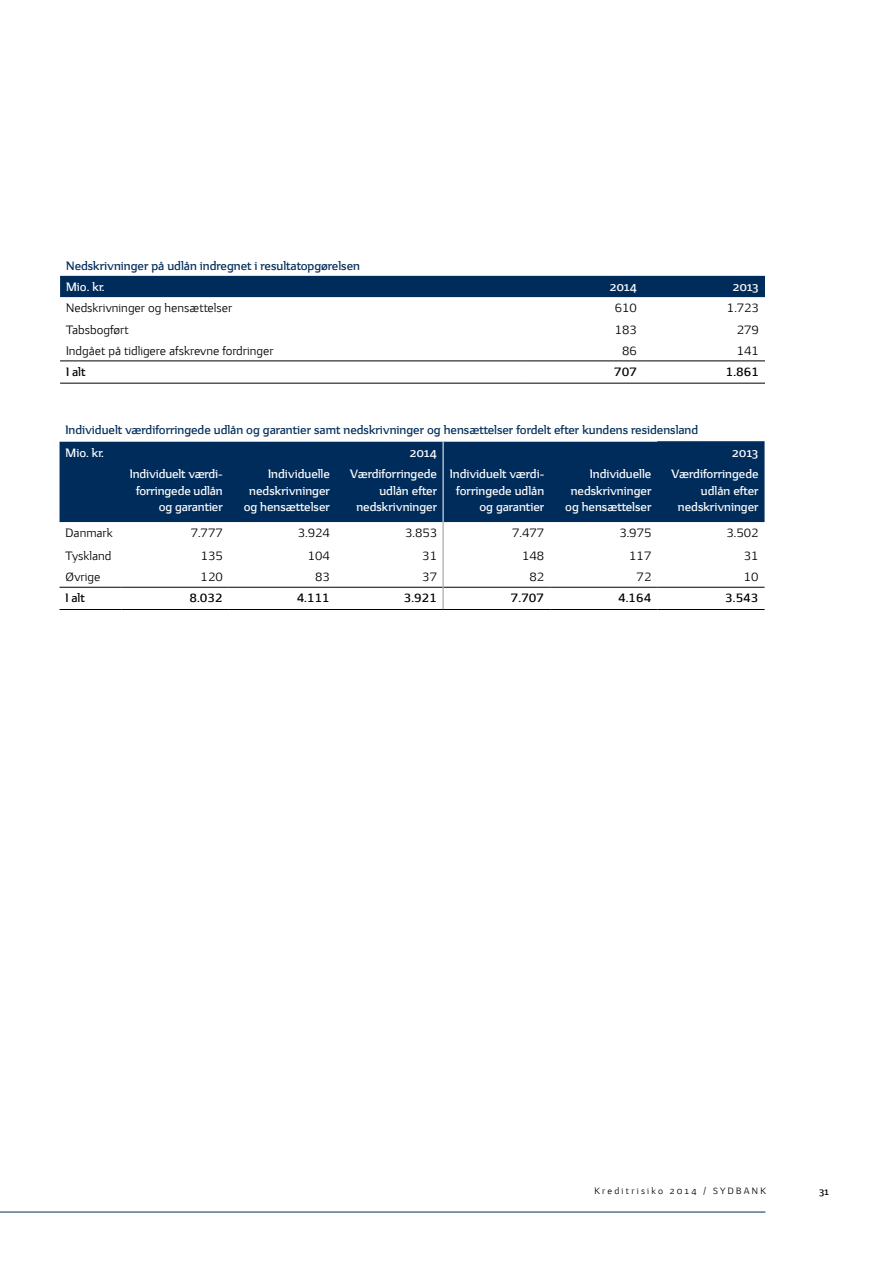
<style>
.page{position:relative;width:893px;height:1263px;background:#fff}
.page>*{position:absolute;margin:0;border:0;box-sizing:border-box;transform-origin:0 0}
.t1{font:700 12px/16.5px "Sydbank";color:#fff;text-align:right}
.t2{font:12px "Sydbank";color:#000}
.t3{font:700 12px "Sydbank";color:#002c5b}
.t4{font:700 12px "Sydbank";color:#000}
.t5{font:700 9.75px "Sydbank";color:#000}
.t6{font:9px "Sydbank";letter-spacing:.25em;color:#000}
</style>
<div class="page">
<hr style="left:0;top:1212px;width:765px;height:1px;background:#002c5b">
<div style="left:60px;top:276px;width:705px;height:21px;background:#002c5b"></div>
<hr style="left:60px;top:360px;width:461px;height:1px;background:#000">
<hr style="left:521px;top:360px;width:122px;height:1px;background:#000">
<hr style="left:643px;top:360px;width:122px;height:1px;background:#000">
<hr style="left:60px;top:383px;width:461px;height:1px;background:#000">
<hr style="left:521px;top:383px;width:122px;height:1px;background:#000">
<hr style="left:643px;top:383px;width:122px;height:1px;background:#000">
<div style="left:60px;top:442px;width:705px;height:80px;background:#002c5b"></div>
<hr style="left:60px;top:587px;width:62px;height:1px;background:#000">
<hr style="left:122px;top:587px;width:107px;height:1px;background:#000">
<hr style="left:229px;top:587px;width:107px;height:1px;background:#000">
<hr style="left:336px;top:587px;width:107px;height:1px;background:#000">
<hr style="left:443px;top:587px;width:107px;height:1px;background:#000">
<hr style="left:550px;top:587px;width:107px;height:1px;background:#000">
<hr style="left:657px;top:587px;width:108px;height:1px;background:#000">
<hr style="left:60px;top:609px;width:62px;height:1px;background:#000">
<hr style="left:122px;top:609px;width:107px;height:1px;background:#000">
<hr style="left:229px;top:609px;width:107px;height:1px;background:#000">
<hr style="left:336px;top:609px;width:107px;height:1px;background:#000">
<hr style="left:443px;top:609px;width:107px;height:1px;background:#000">
<hr style="left:550px;top:609px;width:107px;height:1px;background:#000">
<hr style="left:657px;top:609px;width:108px;height:1px;background:#000">
<svg style="left:443px;top:522px;width:1px;height:87px"></svg>
<hr style="left:657px;top:441px;width:108px;height:1px;background:#003d71">
<svg style="left:443px;top:442px;width:1px;height:21px"></svg>
<hr style="left:443px;top:463px;width:1px;height:59px;background:#fff">
<p class="t3" style="left:66px;top:259px;width:295px">Nedskrivninger på udlån indregnet i resultatopgørelsen</p>
<p class="t1" style="left:66px;top:280px;width:40px">Mio. kr.</p>
<p class="t1" style="left:610px;top:280px;width:29px">2014</p>
<p class="t1" style="left:733px;top:280px;width:28px">2013</p>
<p class="t2" style="left:66px;top:302px;width:168px">Nedskrivninger og hensættelser</p>
<p class="t2" style="left:615px;top:302px;width:24px">610</p>
<p class="t2" style="left:727px;top:302px;width:34px">1.723</p>
<p class="t2" style="left:66px;top:323px;width:64px">Tabsbogført</p>
<p class="t2" style="left:615px;top:323px;width:24px">183</p>
<p class="t2" style="left:737px;top:323px;width:24px">279</p>
<p class="t2" style="left:66px;top:344px;width:209px">Indgået på tidligere afskrevne fordringer</p>
<p class="t2" style="left:622px;top:344px;width:16px">86</p>
<p class="t2" style="left:737px;top:344px;width:24px">141</p>
<p class="t4" style="left:66px;top:365px;width:21px">I alt</p>
<p class="t4" style="left:614px;top:365px;width:24px">707</p>
<p class="t4" style="left:726px;top:365px;width:35px">1.861</p>
<p class="t3" style="left:66px;top:423px;width:634px">Individuelt værdiforringede udlån og garantier samt nedskrivninger og hensættelser fordelt efter kundens residensland</p>
<p class="t1" style="left:66px;top:446px;width:40px">Mio. kr.</p>
<p class="t1" style="left:410px;top:446px;width:29px">2014</p>
<p class="t1" style="left:732px;top:446px;width:28px">2013</p>
<p class="t1" style="left:130px;top:467px;width:94px">Individuelt værdi&shy;forringede udlån og garantier</p>
<p class="t1" style="left:244px;top:467px;width:88px">Individuelle nedskrivninger og hensættelser</p>
<p class="t1" style="left:350px;top:467px;width:89px">Værdiforringede udlån efter nedskrivninger</p>
<p class="t1" style="left:450px;top:467px;width:96px">Individuelt værdi&shy;forringede udlån og garantier</p>
<p class="t1" style="left:565px;top:467px;width:88px">Individuelle nedskrivninger og hensættelser</p>
<p class="t1" style="left:671px;top:467px;width:89px">Værdiforringede udlån efter nedskrivninger</p>
<p class="t2" style="left:66px;top:527px;width:49px">Danmark</p>
<p class="t2" style="left:191px;top:527px;width:34px">7.777</p>
<p class="t2" style="left:298px;top:527px;width:34px">3.924</p>
<p class="t2" style="left:405px;top:527px;width:33px">3.853</p>
<p class="t2" style="left:512px;top:527px;width:34px">7.477</p>
<p class="t2" style="left:619px;top:527px;width:33px">3.975</p>
<p class="t2" style="left:727px;top:527px;width:33px">3.502</p>
<p class="t2" style="left:66px;top:549px;width:47px">Tyskland</p>
<p class="t2" style="left:201px;top:549px;width:24px">135</p>
<p class="t2" style="left:308px;top:549px;width:24px">104</p>
<p class="t2" style="left:422px;top:549px;width:16px">31</p>
<p class="t2" style="left:522px;top:549px;width:24px">148</p>
<p class="t2" style="left:629px;top:549px;width:24px">117</p>
<p class="t2" style="left:744px;top:549px;width:16px">31</p>
<p class="t2" style="left:66px;top:571px;width:36px">Øvrige</p>
<p class="t2" style="left:201px;top:571px;width:24px">120</p>
<p class="t2" style="left:315px;top:571px;width:16px">83</p>
<p class="t2" style="left:422px;top:571px;width:16px">37</p>
<p class="t2" style="left:529px;top:571px;width:16px">82</p>
<p class="t2" style="left:637px;top:571px;width:16px">72</p>
<p class="t2" style="left:744px;top:571px;width:16px">10</p>
<p class="t4" style="left:66px;top:591px;width:21px">I alt</p>
<p class="t4" style="left:189px;top:591px;width:35px">8.032</p>
<p class="t4" style="left:297px;top:591px;width:35px">4.111</p>
<p class="t4" style="left:404px;top:591px;width:35px">3.921</p>
<p class="t4" style="left:511px;top:591px;width:35px">7.707</p>
<p class="t4" style="left:618px;top:591px;width:35px">4.164</p>
<p class="t4" style="left:725px;top:591px;width:35px">3.543</p>
<p class="t6" style="left:594px;top:1186px;width:173px">Kreditrisiko 2014 / SYDBANK</p>
<p class="t5" style="left:819px;top:1186px;width:11px">31</p>
</div>
